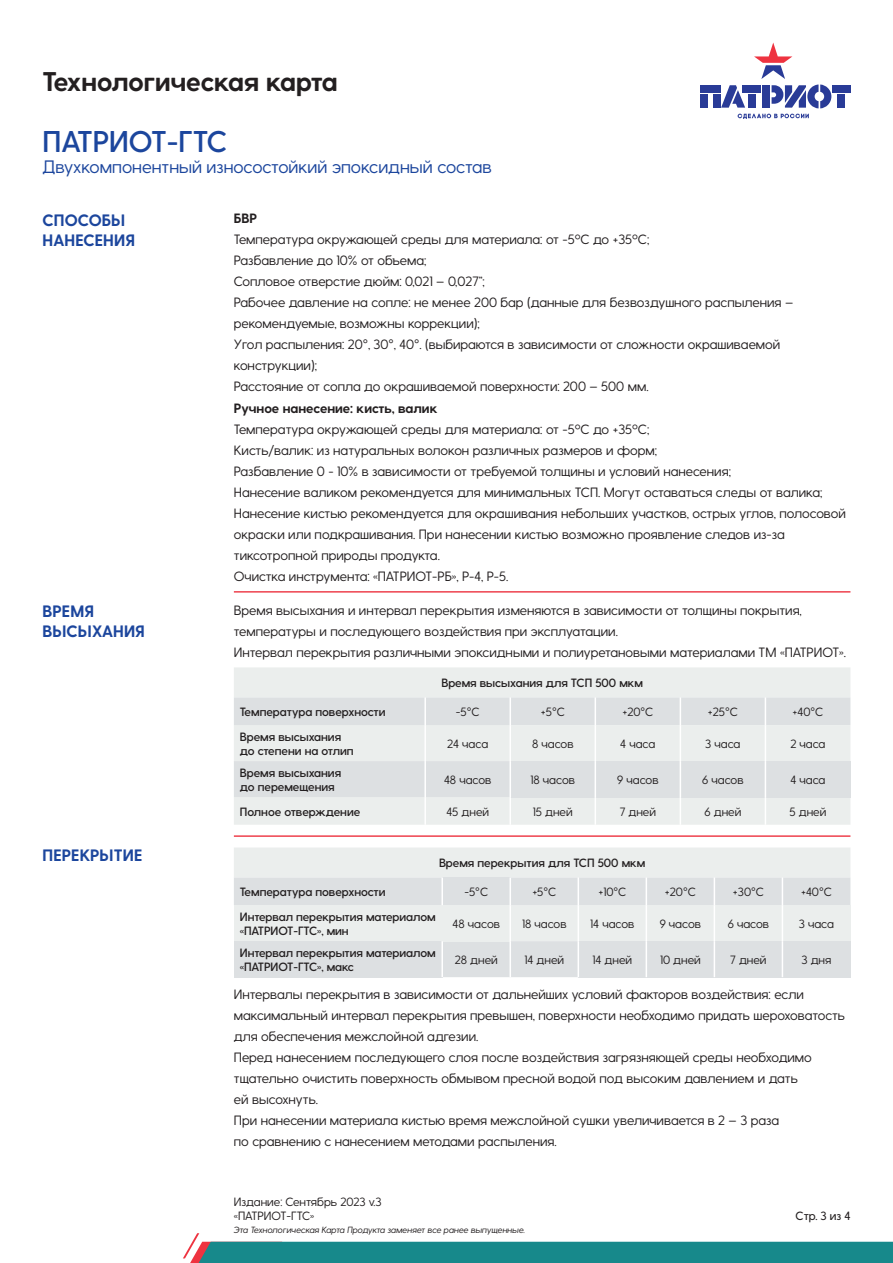
<style>
.page{position:relative;width:893px;height:1263px;background:#fff}
.page>*{position:absolute;margin:0;border:0;box-sizing:border-box;transform-origin:0 0}
.t1{font:600 30px "Greycliff CF";color:#1c469d}
.t2{font:700 27px "Greycliff CF";color:#231f20}
.t3{font:18px "Greycliff CF";color:#1c469d}
.t4{font:700 16.5px/19.8px "Greycliff CF";letter-spacing:.01em;color:#1c469d}
.t5{font:13.5px/21px "Greycliff CF";color:#231f20}
.t6{font:700 13.5px "Greycliff CF";color:#231f20}
.t7{font:600 12px/14.4px "Greycliff CF";color:#231f20}
.t8{font:12px/14.4px "Greycliff CF";color:#231f20}
.t9{font:500 12px "Greycliff CF";color:#231f20}
.t10{font:italic 9px "Greycliff CF";color:#231f20}
</style>
<div class="page">
<svg style="left:738px;top:114px;width:71px;height:5px"></svg>
<div style="left:700px;top:85px;width:20px;height:7px;background:#293b97"></div>
<div style="left:713px;top:94px;width:7px;height:14px;background:#293b97"></div>
<div style="left:700px;top:94px;width:7px;height:14px;background:#293b97"></div>
<svg style="left:721px;top:85px;width:24px;height:23px"></svg>
<div style="left:748px;top:94px;width:7px;height:14px;background:#293b97"></div>
<div style="left:742px;top:85px;width:19px;height:7px;background:#293b97"></div>
<div style="left:837px;top:94px;width:8px;height:14px;background:#293b97"></div>
<div style="left:832px;top:85px;width:18px;height:7px;background:#293b97"></div>
<svg style="left:754px;top:43px;width:77px;height:65px"></svg>
<svg style="left:183px;top:1233px;width:710px;height:30px"></svg>
<hr style="left:234px;top:591px;width:616px;height:2px;background:#ee414d">
<hr style="left:234px;top:835px;width:616px;height:2px;background:#ee414d">
<div style="left:234px;top:667px;width:616px;height:30px;background:#ebeeed"></div>
<svg style="left:234px;top:697px;width:616px;height:128px;background:#e4e7e7"></svg>
<div style="left:234px;top:848px;width:616px;height:29px;background:#ebeeed"></div>
<svg style="left:234px;top:877px;width:616px;height:100px;background:#e2e5e6"></svg>
<hr style="left:509px;top:905px;width:2px;height:36px;background:#fff">
<hr style="left:578px;top:905px;width:1px;height:36px;background:#fff">
<hr style="left:646px;top:905px;width:1px;height:36px;background:#fff">
<hr style="left:714px;top:905px;width:1px;height:36px;background:#fff">
<hr style="left:782px;top:905px;width:1px;height:36px;background:#fff">
<hr style="left:441px;top:941px;width:2px;height:36px;background:#fff">
<hr style="left:509px;top:941px;width:2px;height:36px;background:#fff">
<hr style="left:578px;top:941px;width:1px;height:36px;background:#fff">
<hr style="left:646px;top:941px;width:1px;height:36px;background:#fff">
<hr style="left:714px;top:941px;width:1px;height:36px;background:#fff">
<hr style="left:782px;top:941px;width:1px;height:36px;background:#fff">
<h2 class="t2" style="left:43px;top:66px;width:297px">Технологическая карта</h2>
<h1 class="t1" style="left:43px;top:123px;width:186px">ПАТРИОТ-ГТС</h1>
<h3 class="t3" style="left:43px;top:156px;width:451px">Двухкомпонентный износостойкий эпоксидный состав</h3>
<p class="t4" style="left:43px;top:210px;width:94px">СПОСОБЫ<br>НАНЕСЕНИЯ</p>
<p class="t6" style="left:234px;top:211px;width:25px">БВР</p>
<p class="t5" style="left:234px;top:229px;width:561px">Температура окружающей среды для материала: от -5ºС до +35ºС;<br>Разбавление до 10% от объема;<br>Сопловое отверстие дюйм: 0,021 – 0,027”;<br>Рабочее давление на сопле: не менее 200 бар (данные для безвоздушного распыления – рекомендуемые, возможны коррекции);<br>Угол распыления: 20°, 30°, 40°. (выбираются в зависимости от сложности окрашиваемой конструкции);<br>Расстояние от сопла до окрашиваемой поверхности: 200 – 500 мм.</p>
<p class="t6" style="left:234px;top:400px;width:205px">Ручное нанесение: кисть, валик</p>
<p class="t5" style="left:234px;top:418px;width:614px">Температура окружающей среды для материала: от -5ºС до +35ºС;<br>Кисть/валик: из натуральных волокон различных размеров и форм;<br>Разбавление 0 - 10% в зависимости от требуемой толщины и условий нанесения;<br>Нанесение валиком рекомендуется для минимальных ТСП. Могут оставаться следы от валика; Нанесение кистью рекомендуется для окрашивания небольших участков, острых углов, полосовой окраски или подкрашивания. При нанесении кистью возможно проявление следов из-за тиксотропной природы продукта.<br>Очистка инструмента: «ПАТРИОТ-РБ», Р-4, Р-5.</p>
<p class="t5" style="left:234px;top:599px;width:614px">Время высыхания и интервал перекрытия изменяются в зависимости от толщины покрытия, температуры и последующего воздействия при эксплуатации.<br>Интервал перекрытия различными эпоксидными и полиуретановыми материалами ТМ «ПАТРИОТ».</p>
<p class="t7" style="left:441px;top:676px;width:203px">Время высыхания для ТСП 500 мкм</p>
<p class="t7" style="left:240px;top:705px;width:147px">Температура поверхности</p>
<p class="t8" style="left:456px;top:705px;width:25px">-5°С</p>
<p class="t8" style="left:541px;top:705px;width:25px">+5°С</p>
<p class="t8" style="left:622px;top:705px;width:32px">+20°С</p>
<p class="t8" style="left:708px;top:705px;width:31px">+25°С</p>
<p class="t8" style="left:792px;top:705px;width:32px">+40°С</p>
<p class="t7" style="left:240px;top:729px;width:115px">Время высыхания до степени на отлип</p>
<p class="t8" style="left:447px;top:736px;width:43px">24 часа</p>
<p class="t8" style="left:532px;top:736px;width:43px">8 часов</p>
<p class="t8" style="left:620px;top:736px;width:37px">4 часа</p>
<p class="t8" style="left:705px;top:736px;width:37px">3 часа</p>
<p class="t8" style="left:790px;top:736px;width:37px">2 часа</p>
<p class="t7" style="left:240px;top:765px;width:103px">Время высыхания до перемещения</p>
<p class="t8" style="left:444px;top:772px;width:49px">48 часов</p>
<p class="t8" style="left:531px;top:772px;width:46px">18 часов</p>
<p class="t8" style="left:617px;top:772px;width:43px">9 часов</p>
<p class="t8" style="left:702px;top:772px;width:43px">6 часов</p>
<p class="t8" style="left:790px;top:772px;width:37px">4 часа</p>
<p class="t7" style="left:240px;top:804px;width:122px">Полное отверждение</p>
<p class="t8" style="left:446px;top:804px;width:44px">45 дней</p>
<p class="t8" style="left:533px;top:804px;width:41px">15 дней</p>
<p class="t8" style="left:620px;top:804px;width:38px">7 дней</p>
<p class="t8" style="left:704px;top:804px;width:38px">6 дней</p>
<p class="t8" style="left:789px;top:804px;width:38px">5 дней</p>
<p class="t4" style="left:43px;top:602px;width:104px">ВРЕМЯ<br>ВЫСЫХАНИЯ</p>
<p class="t4" style="left:43px;top:845px;width:101px">ПЕРЕКРЫТИЕ</p>
<p class="t7" style="left:439px;top:856px;width:208px">Время перекрытия для ТСП 500 мкм</p>
<p class="t7" style="left:240px;top:885px;width:147px">Температура поверхности</p>
<p class="t8" style="left:464px;top:885px;width:25px">-5°С</p>
<p class="t8" style="left:532px;top:885px;width:25px">+5°С</p>
<p class="t8" style="left:598px;top:885px;width:29px">+10°С</p>
<p class="t8" style="left:665px;top:885px;width:32px">+20°С</p>
<p class="t8" style="left:733px;top:885px;width:32px">+30°С</p>
<p class="t8" style="left:801px;top:885px;width:32px">+40°С</p>
<p class="t7" style="left:240px;top:909px;width:197px">Интервал перекрытия материалом «ПАТРИОТ-ГТС», мин</p>
<p class="t8" style="left:453px;top:916px;width:49px">48 часов</p>
<p class="t8" style="left:522px;top:916px;width:46px">18 часов</p>
<p class="t8" style="left:590px;top:916px;width:46px">14 часов</p>
<p class="t8" style="left:660px;top:916px;width:43px">9 часов</p>
<p class="t8" style="left:728px;top:916px;width:43px">6 часов</p>
<p class="t8" style="left:799px;top:916px;width:37px">3 часа</p>
<p class="t7" style="left:240px;top:945px;width:197px">Интервал перекрытия материалом «ПАТРИОТ-ГТС», макс</p>
<p class="t8" style="left:455px;top:952px;width:44px">28 дней</p>
<p class="t8" style="left:524px;top:952px;width:41px">14 дней</p>
<p class="t8" style="left:592px;top:952px;width:41px">14 дней</p>
<p class="t8" style="left:660px;top:952px;width:42px">10 дней</p>
<p class="t8" style="left:730px;top:952px;width:38px">7 дней</p>
<p class="t8" style="left:801px;top:952px;width:31px">3 дня</p>
<p class="t5" style="left:234px;top:983px;width:613px">Интервалы перекрытия в зависимости от дальнейших условий факторов воздействия: если максимальный интервал перекрытия превышен, поверхности необходимо придать шероховатость для обеспечения межслойной адгезии.<br>Перед нанесением последующего слоя после воздействия загрязняющей среды необходимо тщательно очистить поверхность обмывом пресной водой под высоким давлением и дать<br>ей высохнуть.<br>При нанесении материала кистью время межслойной сушки увеличивается в 2 – 3 раза<br>по сравнению с нанесением методами распыления.</p>
<p class="t8" style="left:234px;top:1194px;width:149px">Издание: Сентябрь 2023 v.3 «ПАТРИОТ-ГТС»</p>
<p class="t10" style="left:234px;top:1224px;width:293px">Эта Технологическая Карта Продукта заменяет все ранее выпущенные.</p>
<p class="t9" style="left:796px;top:1209px;width:56px">Стр. 3 из 4</p>
</div>
